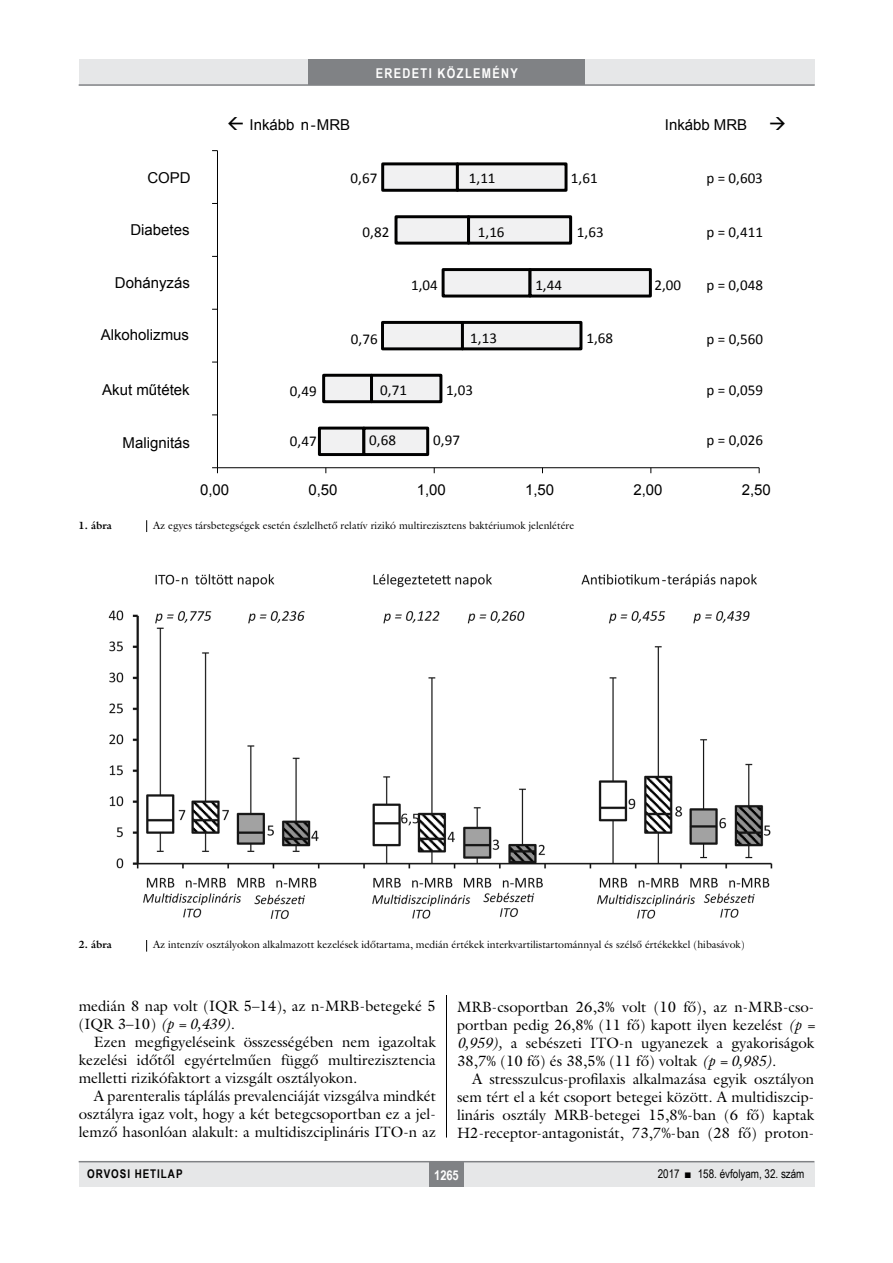
<style>
.page{position:relative;width:893px;height:1263px;background:#fff}
.page>*{position:absolute;margin:0;border:0;box-sizing:border-box;transform-origin:0 0}
.Body_Text{font:15px/18px "Galliard Reg";color:#000;text-align:justify}
.t1{font:15px "Calibri";color:#000}
.t2{font:15px "Arial";color:#000}
.t3{font:700 13.5px "Arial Narrow";letter-spacing:.1em;color:#fff}
.t4{font:12px "Arial Narrow";color:#000}
.t5{font:700 12px "Arial Narrow";letter-spacing:.08em;color:#000}
.kepalairas2{font:10.5px "Galliard Reg";color:#000}
.kepalairas1{font:700 10.5px "Galliard Reg";color:#000}
.s1{font-style:italic}
</style>
<div class="page">
<div style="left:79px;top:1161px;width:735px;height:25px;background:#e6e7e8"></div>
<div style="left:429px;top:1161px;width:34px;height:25px;background:#808285"></div>
<hr style="left:79px;top:1161px;width:735px;height:1px;background:#808285">
<div style="left:79px;top:60px;width:735px;height:25px;background:#e6e7e8"></div>
<div style="left:308px;top:60px;width:277px;height:25px;background:#808285"></div>
<hr style="left:79px;top:84px;width:736px;height:2px;background:#808285">
<hr style="left:446px;top:111px;width:1px;height:1026px;background:#000">
<div style="left:78px;top:111px;width:736px;height:409px;background:#fff"></div>
<svg style="left:317px;top:373px;width:44px;height:83px"></svg>
<svg style="left:361px;top:162px;width:291px;height:294px"></svg>
<hr style="left:217px;top:467px;width:542px;height:1px;background:#000">
<hr style="left:217px;top:151px;width:1px;height:317px;background:#000">
<svg style="left:212px;top:467px;width:6px;height:6px"></svg>
<div style="left:79px;top:520px;width:735px;height:47px;background:#fff"></div>
<svg style="left:146px;top:520px;width:1px;height:12px"></svg>
<div style="left:79px;top:567px;width:735px;height:373px;background:#fff"></div>
<img style="left:108px;top:573px;width:665px;height:346px">
<p class="t3" style="left:376px;top:63px;width:144px">EREDETI KÖZLEMÉNY</p>
<p class="t2" style="left:250px;top:115px;width:102px">Inkább n-MRB</p>
<p class="t2" style="left:665px;top:115px;width:123px">Inkább MRB →</p>
<p class="t2" style="left:147px;top:168px;width:45px">COPD</p>
<p class="t1" style="left:351px;top:169px;width:28px">0,67</p>
<p class="t1" style="left:469px;top:169px;width:28px">1,11</p>
<p class="t1" style="left:571px;top:169px;width:28px">1,61</p>
<p class="t1" style="left:706px;top:169px;width:58px">p = 0,603</p>
<p class="t2" style="left:130px;top:220px;width:61px">Diabetes</p>
<p class="t1" style="left:363px;top:222px;width:28px">0,82</p>
<p class="t1" style="left:478px;top:222px;width:28px">1,16</p>
<p class="t1" style="left:577px;top:222px;width:28px">1,63</p>
<p class="t1" style="left:706px;top:222px;width:58px">p = 0,411</p>
<p class="t2" style="left:115px;top:273px;width:77px">Dohányzás</p>
<p class="t2" style="left:101px;top:325px;width:90px">Alkoholizmus</p>
<p class="t2" style="left:102px;top:380px;width:89px">Akut műtétek</p>
<p class="t2" style="left:123px;top:433px;width:69px">Malignitás</p>
<p class="t1" style="left:411px;top:276px;width:28px">1,04</p>
<p class="t1" style="left:535px;top:276px;width:28px">1,44</p>
<p class="t1" style="left:654px;top:276px;width:28px">2,00</p>
<p class="t1" style="left:351px;top:330px;width:28px">0,76</p>
<p class="t1" style="left:470px;top:329px;width:28px">1,13</p>
<p class="t1" style="left:586px;top:329px;width:28px">1,68</p>
<p class="t1" style="left:290px;top:382px;width:28px">0,49</p>
<p class="t1" style="left:380px;top:381px;width:28px">0,71</p>
<p class="t1" style="left:446px;top:381px;width:28px">1,03</p>
<p class="t1" style="left:290px;top:432px;width:28px">0,47</p>
<p class="t1" style="left:369px;top:431px;width:28px">0,68</p>
<p class="t1" style="left:433px;top:431px;width:28px">0,97</p>
<p class="t1" style="left:706px;top:276px;width:58px">p = 0,048</p>
<p class="t1" style="left:706px;top:330px;width:58px">p = 0,560</p>
<p class="t1" style="left:706px;top:380px;width:58px">p = 0,059</p>
<p class="t1" style="left:706px;top:430px;width:58px">p = 0,026</p>
<p class="t2" style="left:200px;top:480px;width:31px">0,00</p>
<p class="t2" style="left:308px;top:480px;width:31px">0,50</p>
<p class="t2" style="left:417px;top:480px;width:31px">1,00</p>
<p class="t2" style="left:525px;top:480px;width:31px">1,50</p>
<p class="t2" style="left:633px;top:480px;width:31px">2,00</p>
<p class="t2" style="left:742px;top:480px;width:31px">2,50</p>
<p class="kepalairas1" style="left:79px;top:518px;width:35px">1. ábra</p>
<p class="kepalairas2" style="left:153px;top:518px;width:423px">Az egyes társbetegségek esetén észlelhető relatív rizikó multirezisztens baktériumok jelenlétére</p>
<p class="kepalairas1" style="left:79px;top:938px;width:35px">2. ábra</p>
<p class="kepalairas2" style="left:153px;top:938px;width:593px">Az intenzív osztályokon alkalmazott kezelések időtartama, medián értékek interkvartilistartománnyal és szélső értékekkel (hibasávok)</p>
<p class="Body_Text" style="left:79px;top:997px;width:359px">medián 8 nap volt (IQR 5–14), az n-MRB-betegeké 5 (IQR 3–10) <span class="s1">(p = 0,439)</span>.</p>
<p class="Body_Text" style="left:79px;top:1033px;width:359px;text-indent:15px">Ezen megfigyeléseink összességében nem igazoltak kezelési időtől egyértelműen függő multirezisztencia melletti rizikófaktort a vizsgált osztályokon.</p>
<p class="Body_Text" style="left:79px;top:1087px;width:359px;text-indent:15px">A parenteralis táplálás prevalenciáját vizsgálva mindkét osztályra igaz volt, hogy a két betegcsoportban ez a jel&shy;lemző hasonlóan alakult: a multidiszciplináris ITO-n az</p>
<p class="Body_Text" style="left:457px;top:997px;width:359px">MRB-csoportban 26,3% volt (10 fő), az n-MRB-cso&shy;portban pedig 26,8% (11 fő) kapott ilyen kezelést <span class="s1">(p = 0,959),</span> a sebészeti ITO-n ugyanezek a gyakoriságok 38,7% (10 fő) és 38,5% (11 fő) voltak <span class="s1">(p = 0,985)</span>.</p>
<p class="Body_Text" style="left:457px;top:1069px;width:359px;text-indent:15px">A stresszulcus-profilaxis alkalmazása egyik osztályon sem tért el a két csoport betegei között. A multidiszcip&shy;lináris osztály MRB-betegei 15,8%-ban (6 fő) kaptak H2-receptor-antagonistát, 73,7%-ban (28 fő) proton-</p>
<p class="t5" style="left:87px;top:1165px;width:97px">ORVOSI HETILAP</p>
<p class="t3" style="left:434px;top:1165px;width:26px">1265</p>
<p class="t4" style="left:658px;top:1165px;width:148px">2017 ■ 158. évfolyam, 32. szám</p>
</div>
